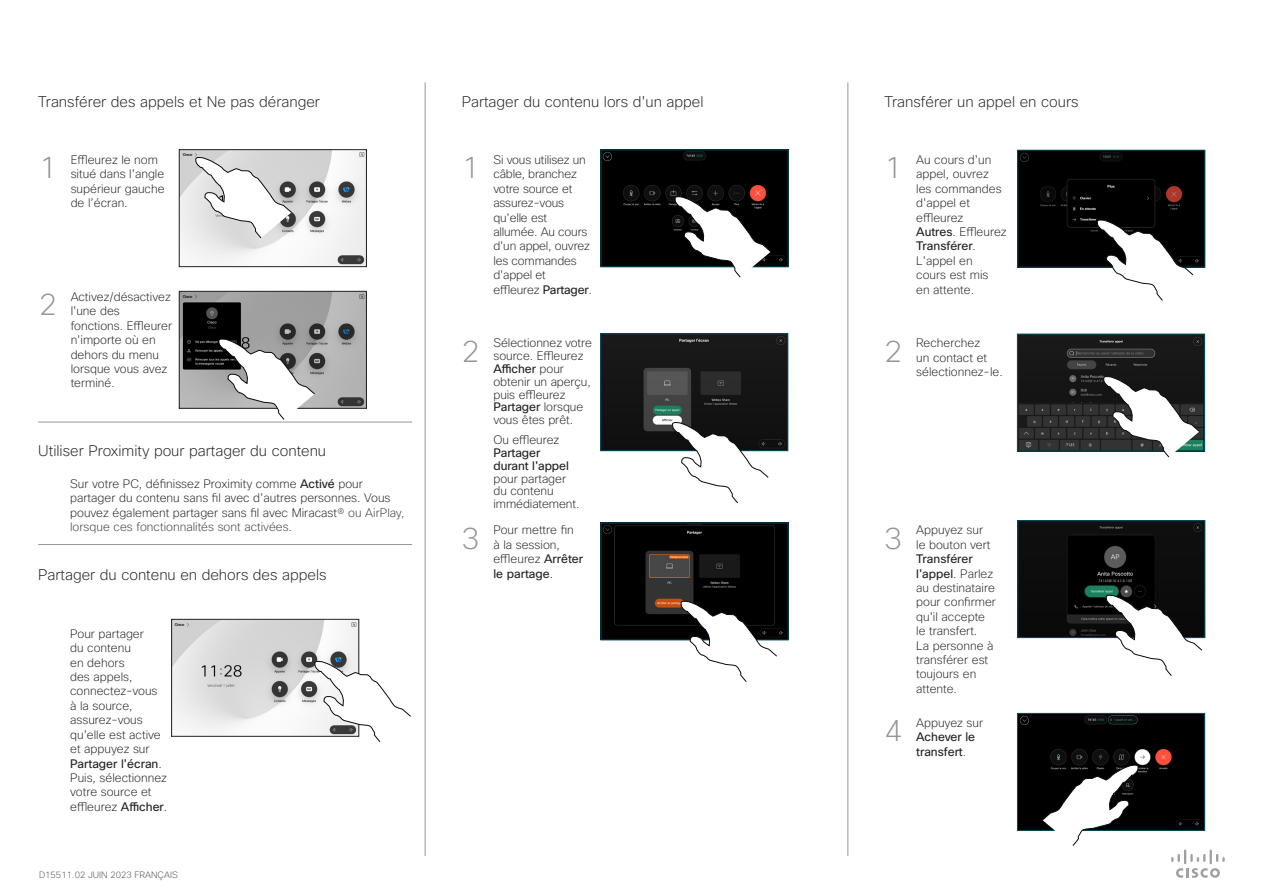
<style>
.page{position:relative;width:1263px;height:893px;background:#fff}
.page>*{position:absolute;margin:0;border:0;box-sizing:border-box;transform-origin:0 0}
.t1{font:200 30px "Cisco Sans";color:#939598}
.Subhead1{font:200 15px "Cisco Sans";color:#231f20}
.CartoonAnnotation{font:200 12px/14.4px "Cisco Sans";color:#231f20}
.CartoonAnnotation-2{font:12px/14.4px "Cisco Sans";color:#231f20}
.t2{font:200 9px "Cisco Sans";color:#4b4c4d}
.s1{font-weight:400}
.s2{color:#3e3e3f}
.s3{font-weight:200}
</style>
<div class="page">
<img style="left:603px;top:336px;width:183px;height:113px">
<div style="left:601px;top:334px;width:187px;height:117px;border:1px solid #005467"></div>
<img style="left:181px;top:152px;width:183px;height:113px">
<div style="left:179px;top:150px;width:187px;height:117px;border:1px solid #231f20"></div>
<img style="left:174px;top:621px;width:183px;height:113px">
<div style="left:172px;top:619px;width:187px;height:117px;border:1px solid #231f20"></div>
<svg style="left:195px;top:157px;width:97px;height:81px"></svg>
<img style="left:181px;top:293px;width:183px;height:113px">
<div style="left:179px;top:291px;width:187px;height:117px;border:1px solid #231f20"></div>
<svg style="left:218px;top:338px;width:97px;height:82px"></svg>
<svg style="left:314px;top:661px;width:97px;height:81px"></svg>
<img style="left:603px;top:152px;width:183px;height:113px">
<div style="left:601px;top:150px;width:187px;height:117px;border:1px solid #005467"></div>
<svg style="left:675px;top:196px;width:96px;height:81px"></svg>
<img style="left:1019px;top:715px;width:184px;height:113px">
<div style="left:1017px;top:713px;width:188px;height:117px;border:1px solid #005467"></div>
<img style="left:1020px;top:152px;width:183px;height:113px">
<div style="left:1018px;top:150px;width:187px;height:117px;border:1px solid #005467"></div>
<svg style="left:1097px;top:219px;width:96px;height:82px"></svg>
<img style="left:1020px;top:523px;width:183px;height:113px">
<div style="left:1018px;top:521px;width:187px;height:117px;border:1px solid #005467"></div>
<svg style="left:1106px;top:594px;width:96px;height:82px"></svg>
<svg style="left:1042px;top:764px;width:96px;height:82px"></svg>
<img style="left:1019px;top:336px;width:184px;height:113px">
<div style="left:1017px;top:334px;width:188px;height:117px;border:1px solid #005467"></div>
<svg style="left:1103px;top:376px;width:97px;height:81px"></svg>
<hr style="left:425px;top:82px;width:1px;height:774px;background:#939598">
<svg style="left:1171px;top:849px;width:54px;height:29px"></svg>
<hr style="left:38px;top:422px;width:374px;height:1px;background:#939598">
<hr style="left:38px;top:544px;width:374px;height:1px;background:#939598">
<svg style="left:673px;top:522px;width:86px;height:1px"></svg>
<img style="left:603px;top:525px;width:183px;height:113px">
<div style="left:601px;top:523px;width:187px;height:117px;border:1px solid #005467"></div>
<svg style="left:672px;top:422px;width:97px;height:81px"></svg>
<hr style="left:847px;top:82px;width:1px;height:774px;background:#939598">
<svg style="left:681px;top:600px;width:96px;height:82px"></svg>
<h1 class="Subhead1" style="left:38px;top:92px;width:283px">Transférer des appels et Ne pas déranger</h1>
<h1 class="Subhead1" style="left:884px;top:92px;width:196px">Transférer un appel en cours</h1>
<h1 class="Subhead1" style="left:462px;top:92px;width:243px">Partager du contenu lors d'un appel</h1>
<p class="t1" style="left:39px;top:149px;width:20px">1</p>
<p class="CartoonAnnotation" style="left:493px;top:152px;width:100px">Si vous utilisez un câble, branchez votre source et assurez-vous qu'elle est allumée. Au cours d'un appel, ouvrez les commandes d'appel et effleurez <span class="s1">Partager</span>.</p>
<p class="CartoonAnnotation" style="left:71px;top:152px;width:95px">Effleurez le nom situé dans l'angle supérieur gauche de l’écran.</p>
<p class="t1" style="left:462px;top:149px;width:19px">1</p>
<p class="CartoonAnnotation" style="left:71px;top:290px;width:103px">Activez/désactivez l'une des fonctions. Effleurer n'importe où en dehors du menu lorsque vous avez terminé.</p>
<p class="t1" style="left:39px;top:286px;width:20px">2</p>
<p class="CartoonAnnotation" style="left:493px;top:337px;width:100px;line-height:12.8px">Sélectionnez votre source. Effleurez<br><span class="s1">Afficher</span> pour obtenir un aperçu, puis effleurez<br><span class="s1">Partager</span> lorsque vous êtes prêt.</p>
<p class="CartoonAnnotation" style="left:493px;top:434px;width:88px;line-height:12.8px">Ou effleurez<br><span class="s1">Partager<br>durant l'appel </span>pour partager du contenu immédiatement.</p>
<p class="t1" style="left:462px;top:332px;width:19px">2</p>
<h1 class="Subhead1" style="left:38px;top:441px;width:289px">Utiliser Proximity pour partager du contenu</h1>
<p class="CartoonAnnotation" style="left:70px;top:477px;width:336px">Sur votre PC, définissez Proximity comme <span class="s1">Activé</span> pour partager du contenu sans fil avec d'autres personnes. Vous pouvez également partager sans fil avec Miracast<span class="s2">® ou AirPlay, lorsque ces fonctionnalités sont activées.</span></p>
<p class="CartoonAnnotation" style="left:493px;top:523px;width:91px">Pour mettre fin<br>à la session, effleurez <span class="s1">Arrêter le partage</span>.</p>
<p class="t1" style="left:462px;top:519px;width:19px">3</p>
<h1 class="Subhead1" style="left:38px;top:565px;width:290px">Partager du contenu en dehors des appels</h1>
<p class="CartoonAnnotation" style="left:70px;top:626px;width:99px">Pour partager<br>du contenu<br>en dehors<br>des appels, connectez-vous<br>à la source, assurez-vous qu'elle est active et appuyez sur<br><span class="s1">Partager l'écran</span>.<br>Puis, sélectionnez votre source et effleurez <span class="s1">Afficher</span>.</p>
<p class="t2" style="left:39px;top:869px;width:140px">D15511.02 JUIN 2023 FRANÇAIS</p>
<p class="t1" style="left:884px;top:149px;width:19px">1</p>
<p class="CartoonAnnotation" style="left:916px;top:152px;width:92px">Au cours d'un appel, ouvrez les commandes d'appel et effleurez<br><span class="s1">Autres</span>. Effleurez<br><span class="s1">Transférer</span>.<br>L'appel en<br>cours est mis<br>en attente.</p>
<p class="t1" style="left:884px;top:332px;width:19px">2</p>
<p class="CartoonAnnotation" style="left:916px;top:336px;width:88px">Recherchez<br>un contact et sélectionnez-le.</p>
<p class="t1" style="left:884px;top:519px;width:19px">3</p>
<p class="t1" style="left:884px;top:711px;width:19px">4</p>
<p class="CartoonAnnotation" style="left:916px;top:523px;width:81px">Appuyez sur<br>le bouton vert<br><span class="s1">Transférer l'appel</span>. Parlez au destinataire pour confirmer qu'il accepte le transfert.<br>La personne à transférer est toujours en attente.</p>
<p class="CartoonAnnotation-2" style="left:916px;top:715px;width:68px"><span class="s3">Appuyez sur<br></span>Achever le transfert<span class="s3">.</span></p>
</div>
